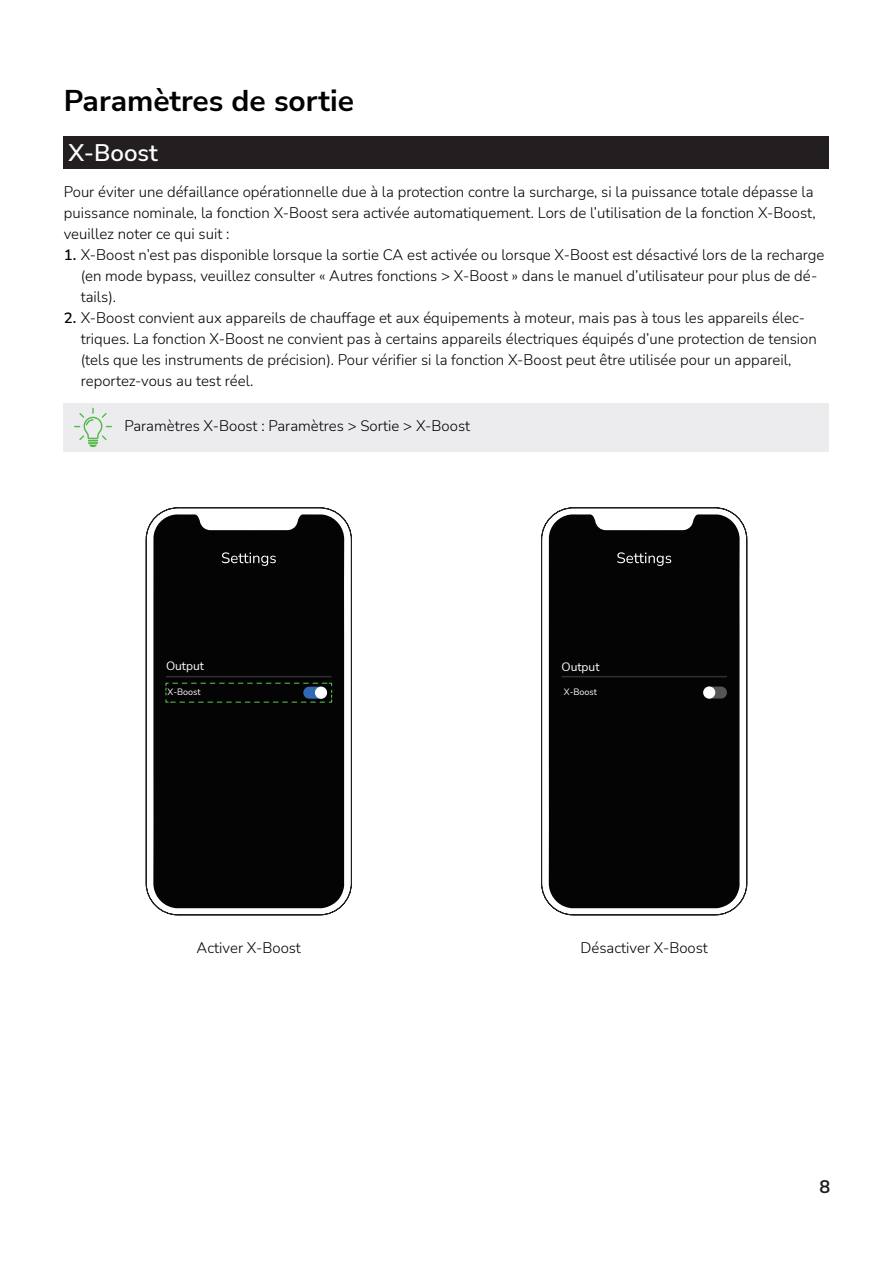
<style>
.page{position:relative;width:893px;height:1263px;background:#fff}
.page>*{position:absolute;margin:0;border:0;box-sizing:border-box;transform-origin:0 0}
.t1{font:700 30px "Nunito Sans";color:#000}
.t2{font:600 24px "Nunito Sans";color:#fff}
.t3{font:700 18px "Nunito Sans";color:#231f20}
.t4{font:300 15px/21px "Nunito Sans";color:#000}
.t5{font:12px "Nunito Sans";color:#fff}
.t6{font:9px "Nunito Sans";color:#fff}
.s1{font-weight:600}
</style>
<div class="page">
<div style="left:64px;top:136px;width:765px;height:33px;background:#231f20"></div>
<div style="left:64px;top:403px;width:765px;height:49px;background:#ececee"></div>
<svg style="left:74px;top:408px;width:38px;height:39px"></svg>
<svg style="left:146px;top:507px;width:206px;height:408px"></svg>
<div style="left:153px;top:514px;width:191px;height:394px;background:#040404"></div>
<hr style="left:166px;top:676px;width:165px;height:1px;background:#322f31">
<svg style="left:165px;top:682px;width:168px;height:21px;background:#0b1510"></svg>
<div style="left:315px;top:687px;width:12px;height:12px;background:#fff;border-radius:50%"></div>
<svg style="left:222px;top:552px;width:54px;height:14px"></svg>
<svg style="left:541px;top:507px;width:206px;height:408px"></svg>
<div style="left:549px;top:514px;width:191px;height:394px;background:#040404"></div>
<hr style="left:561px;top:676px;width:166px;height:1px;background:#322f31">
<div style="left:703px;top:686px;width:24px;height:13px;background:#535558;border-radius:6px"></div>
<div style="left:703px;top:686px;width:12px;height:13px;background:#fff;border-radius:50%"></div>
<svg style="left:617px;top:552px;width:54px;height:14px"></svg>
<h1 class="t1" style="left:64px;top:79px;width:292px">Paramètres de sortie</h1>
<h2 class="t2" style="left:69px;top:136px;width:91px">X-Boost</h2>
<p class="t4" style="left:64px;top:180px;width:753px">Pour éviter une défaillance opérationnelle due à la protection contre la surcharge, si la puissance totale dépasse la puissance nominale, la fonction X-Boost sera activée automatiquement. Lors de l’utilisation de la fonction X-Boost, veuillez noter ce qui suit :</p>
<p class="t4" style="left:81px;top:243px;width:745px;text-indent:-17px"><span class="s1">1.</span> X-Boost n’est pas disponible lorsque la sortie CA est activée ou lorsque X-Boost est désactivé lors de la recharge (en mode bypass, veuillez consulter « Autres fonctions &gt; X-Boost » dans le manuel d’utilisateur pour plus de dé&shy;tails).</p>
<p class="t4" style="left:81px;top:306px;width:737px;text-indent:-17px"><span class="s1">2.</span> X-Boost convient aux appareils de chauffage et aux équipements à moteur, mais pas à tous les appareils élec&shy;triques. La fonction X-Boost ne convient pas à certains appareils électriques équipés d’une protection de tension (tels que les instruments de précision). Pour vérifier si la fonction X-Boost peut être utilisée pour un appareil, reportez-vous au test réel.</p>
<p class="t4" style="left:124px;top:415px;width:347px">Paramètres X-Boost : Paramètres &gt; Sortie &gt; X-Boost</p>
<p class="t5" style="left:166px;top:657px;width:40px">Output</p>
<p class="t6" style="left:168px;top:686px;width:35px">X-Boost</p>
<p class="t5" style="left:561px;top:658px;width:40px">Output</p>
<p class="t6" style="left:564px;top:686px;width:35px">X-Boost</p>
<p class="t4" style="left:197px;top:936px;width:106px">Activer X-Boost</p>
<p class="t4" style="left:580px;top:936px;width:129px">Désactiver X-Boost</p>
<p class="t3" style="left:820px;top:1174px;width:12px">8</p>
</div>
